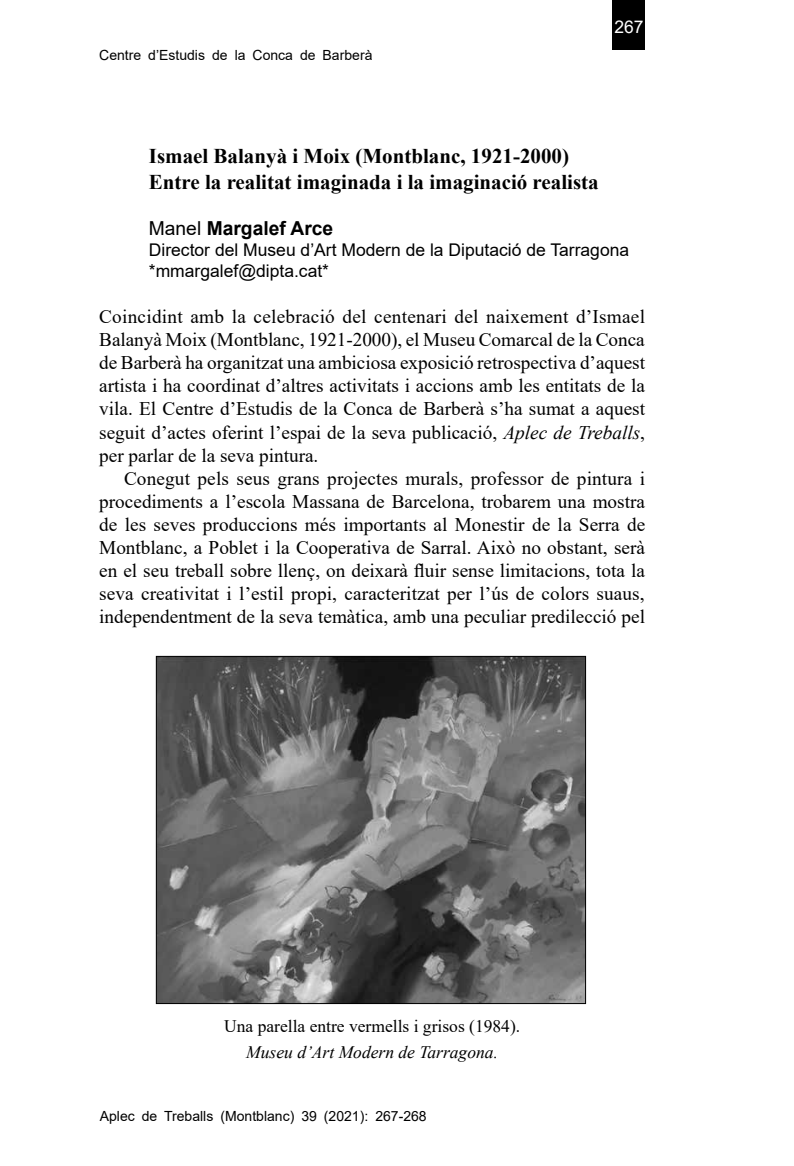
<style>
.page{position:relative;width:794px;height:1166px;background:#fff}
.page>*{position:absolute;margin:0;border:0;box-sizing:border-box;transform-origin:0 0}
.t1{font:700 21px/25.2px "Times New Roman";color:#000}
.t2{font:19.25px/23.1px "Times New Roman";color:#000;text-align:justify}
.t3{font:700 19.25px "Arial";color:#000}
.t4{font:17.5px/21px "Arial";color:#000}
.t5{font:17.5px "Times New Roman";color:#000}
.t6{font:italic 17.5px "Times New Roman";color:#000}
.t7{font:17.5px "Arial";color:#fff}
.t8{font:14px "Arial";color:#000}
.s1{font-weight:400}
.s2{font-style:italic}
</style>
<div class="page">
<div style="left:613px;top:0;width:32px;height:50px;background:#000"></div>
<img style="left:158px;top:658px;width:426px;height:344px">
<div style="left:156px;top:656px;width:430px;height:348px;border:1px solid #000"></div>
<p class="t8" style="left:99px;top:45px;width:275px">Centre d’Estudis de la Conca de Barberà</p>
<p class="t7" style="left:614px;top:14px;width:31px">267</p>
<p class="t1" style="left:149px;top:143px;width:451px">Ismael Balanyà i Moix (Montblanc, 1921-2000)<br>Entre la realitat imaginada i la imaginació realista</p>
<p class="t3" style="left:149px;top:214px;width:186px"><span class="s1">Manel</span> Margalef Arce</p>
<p class="t4" style="left:149px;top:239px;width:482px">Director del Museu d’Art Modern de la Diputació de Tarragona *mmargalef@dipta.cat*</p>
<p class="t2" style="left:99px;top:304px;width:547px">Coincidint amb la celebració del centenari del naixement d’Ismael Balanyà Moix (Montblanc, 1921-2000), el Museu Comarcal de la Conca de Barberà ha organitzat una ambiciosa exposició retrospectiva d’aquest artista i ha coordinat d’altres activitats i accions amb les entitats de la vila. El Centre d’Estudis de la Conca de Barberà s’ha sumat a aquest seguit d’actes oferint l’espai de la seva publicació, <span class="s2">Aplec de Treballs</span>, per parlar de la seva pintura.</p>
<p class="t2" style="left:99px;top:466px;width:547px;text-indent:25px">Conegut pels seus grans projectes murals, professor de pintura i procediments a l’escola Massana de Barcelona, trobarem una mostra de les seves produccions més importants al Monestir de la Serra de Montblanc, a Poblet i la Cooperativa de Sarral. Això no obstant, serà en el seu treball sobre llenç, on deixarà fluir sense limitacions, tota la seva creativitat i l’estil propi, caracteritzat per l’ús de colors suaus, independentment de la seva temàtica, amb una peculiar predilecció pel</p>
<p class="t5" style="left:224px;top:1013px;width:297px">Una parella entre vermells i grisos (1984).</p>
<p class="t6" style="left:246px;top:1040px;width:253px">Museu d’Art Modern de Tarragona.</p>
<p class="t8" style="left:100px;top:1106px;width:328px">Aplec de Treballs (Montblanc) 39 (2021): 267-268</p>
</div>
